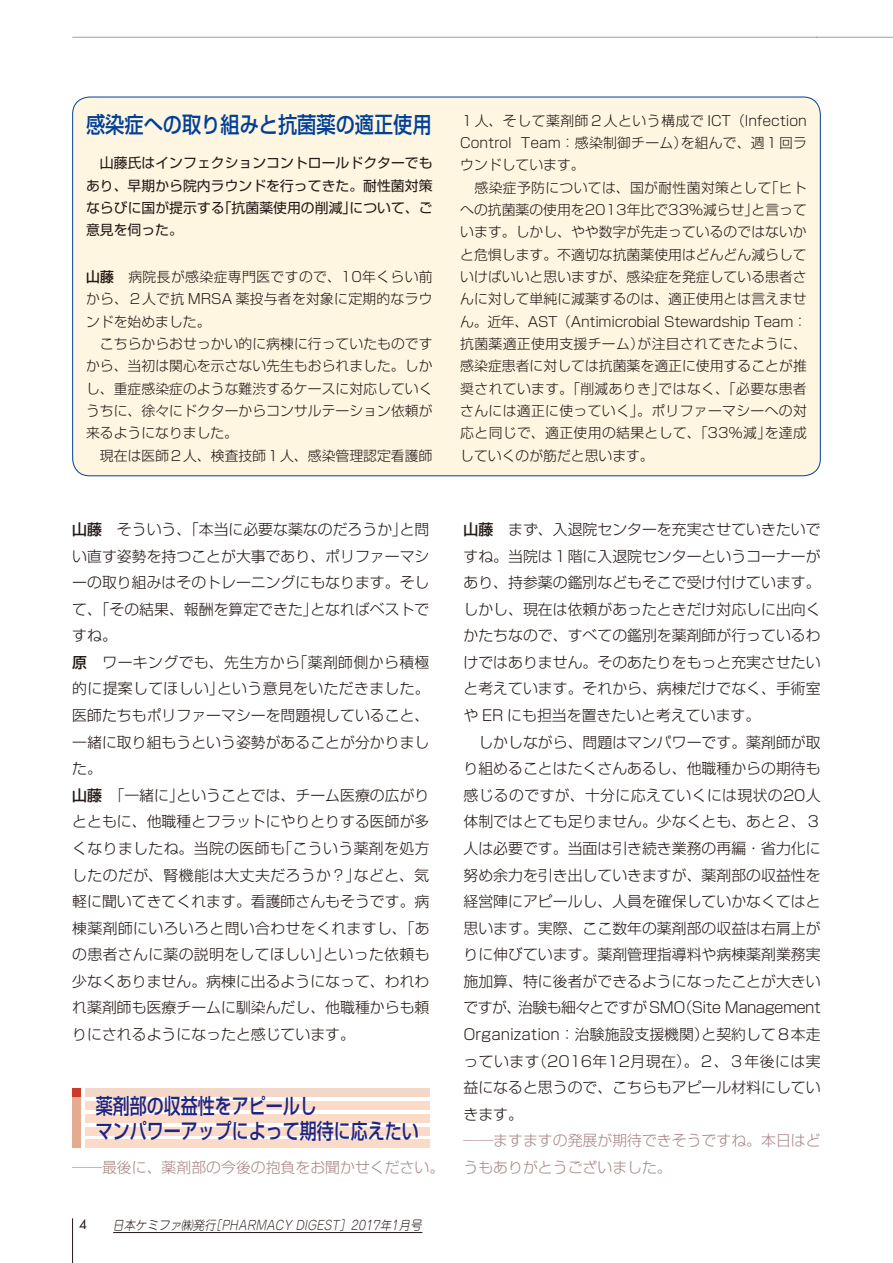
<style>
.page{position:relative;width:893px;height:1263px;background:#fff}
.page>*{position:absolute;margin:0;border:0;box-sizing:border-box;transform-origin:0 0}
.t1{font:500 22.35px "Shin Go Pro";color:#004098;scale:.86 1}
.t2{font:500 21.3px/25.5px "Shin Go Pro";color:#1e2481;scale:.8 1}
.t3{font:300 14.85px/26.5px "Shin Go Pro";color:#231916}
.t4{font:300 14.85px/26.5px "Shin Go Pro";color:#a88888}
.t5{font:300 13.8px/22.4px "Shin Go Pro";letter-spacing:.005em;color:#231916}
.t6{font:13.8px/22.4px "Shin Go Pro";letter-spacing:.005em;color:#231916;text-align:justify}
.t7{font:italic 300 12.75px "Jun 101 Pro";color:#231916;scale:.9 1}
.t8{font:12.75px "Futura Std";color:#231916}
.s1{font-weight:500}
</style>
<div class="page">
<hr style="left:817px;top:37px;width:76px;height:1px;background:#a0a0a1">
<hr style="left:72px;top:37px;width:745px;height:1px;background:#a0a0a1">
<hr style="left:72px;top:1218px;width:1px;height:45px;background:#231916">
<hr style="left:113px;top:1232px;width:309px;height:1px;background:#231916">
<div style="left:85px;top:1088px;width:344px;height:9px;background:#f3d7c8"></div>
<div style="left:85px;top:1101px;width:344px;height:9px;background:#fbdac8"></div>
<div style="left:85px;top:1114px;width:344px;height:8px;background:#fbdac8"></div>
<div style="left:85px;top:1127px;width:344px;height:8px;background:#fbdac8"></div>
<div style="left:85px;top:1139px;width:344px;height:9px;background:#fbdac8"></div>
<div style="left:72px;top:1088px;width:9px;height:60px;background:#e4ab90"></div>
<div style="left:72px;top:1088px;width:9px;height:9px;background:#ca3b29"></div>
<div style="left:73px;top:97px;width:747px;height:379px;background:#fff6e1;border-radius:17px"></div>
<h1 class="t1" style="left:86px;top:106px;width:403px">感染症への取り組みと抗菌薬の適正使用</h1>
<p class="t6" style="left:86px;top:150px;width:348px">　山藤氏はインフェクションコントロールドクターでもあり、早期から院内ラウンドを行ってきた。耐性菌対策ならびに国が提示する「抗菌薬使用の削減」について、ご意見を伺った。</p>
<p class="t5" style="left:86px;top:264px;width:348px"><span class="s1">山藤</span>　病院長が感染症専門医ですので、10年くらい前から、２人で抗 MRSA 薬投与者を対象に定期的なラウンドを始めました。<br>　こちらからおせっかい的に病棟に行っていたものですから、当初は関心を示さない先生もおられました。しかし、重症感染症のような難渋するケースに対応していくうちに、徐々にドクターからコンサルテーション依頼が来るようになりました。<br>　現在は医師２人、検査技師１人、感染管理認定看護師</p>
<p class="t3" style="left:72px;top:514px;width:359px"><span class="s1">山藤</span>　そういう、「本当に必要な薬なのだろうか」と問い直す姿勢を持つことが大事であり、ポリファーマシーの取り組みはそのトレーニングにもなります。そして、「その結果、報酬を算定できた」となればベストですね。<br><span class="s1">原</span>　ワーキングでも、先生方から「薬剤師側から積極的に提案してほしい」という意見をいただきました。医師たちもポリファーマシーを問題視していること、一緒に取り組もうという姿勢があることが分かりました。<br><span class="s1">山藤</span>　「一緒に」ということでは、チーム医療の広がりとともに、他職種とフラットにやりとりする医師が多くなりましたね。当院の医師も「こういう薬剤を処方したのだが、腎機能は大丈夫だろうか？」などと、気軽に聞いてきてくれます。看護師さんもそうです。病棟薬剤師にいろいろと問い合わせをくれますし、「あの患者さんに薬の説明をしてほしい」といった依頼も少なくありません。病棟に出るようになって、われわれ薬剤師も医療チームに馴染んだし、他職種からも頼りにされるようになったと感じています。</p>
<h2 class="t2" style="left:96px;top:1090px;width:405px">薬剤部の収益性をアピールし<br>マンパワーアップによって期待に応えたい</h2>
<p class="t4" style="left:72px;top:1152px;width:374px">──最後に、薬剤部の今後の抱負をお聞かせください。</p>
<p class="t8" style="left:79px;top:1216px;width:9px">4</p>
<p class="t7" style="left:112px;top:1214px;width:348px">日本ケミファ㈱発行［PHARMACY DIGEST］2017年1月号</p>
<p class="t5" style="left:460px;top:108px;width:348px">１人、そして薬剤師２人という構成で ICT（Infection<br>Control Team：感染制御チーム）を組んで、週１回ラウンドしています。<br>　感染症予防については、国が耐性菌対策として「ヒトへの抗菌薬の使用を2013年比で33％減らせ」と言っています。しかし、やや数字が先走っているのではないかと危惧します。不適切な抗菌薬使用はどんどん減らしていけばいいと思いますが、感染症を発症している患者さんに対して単純に減薬するのは、適正使用とは言えません。近年、AST（Antimicrobial Stewardship Team：抗菌薬適正使用支援チーム）が注目されてきたように、感染症患者に対しては抗菌薬を適正に使用することが推奨されています。「削減ありき」ではなく、「必要な患者さんには適正に使っていく」。ポリファーマシーへの対応と同じで、適正使用の結果として、「33％減」を達成していくのが筋だと思います。</p>
<p class="t3" style="left:463px;top:514px;width:359px"><span class="s1">山藤</span>　まず、入退院センターを充実させていきたいですね。当院は１階に入退院センターというコーナーがあり、持参薬の鑑別などもそこで受け付けています。しかし、現在は依頼があったときだけ対応しに出向くかたちなので、すべての鑑別を薬剤師が行っているわけではありません。そのあたりをもっと充実させたいと考えています。それから、病棟だけでなく、手術室や ER にも担当を置きたいと考えています。<br>　しかしながら、問題はマンパワーです。薬剤師が取り組めることはたくさんあるし、他職種からの期待も感じるのですが、十分に応えていくには現状の20人体制ではとても足りません。少なくとも、あと２、３人は必要です。当面は引き続き業務の再編・省力化に努め余力を引き出していきますが、薬剤部の収益性を経営陣にアピールし、人員を確保していかなくてはと思います。実際、ここ数年の薬剤部の収益は右肩上がりに伸びています。薬剤管理指導料や病棟薬剤業務実施加算、特に後者ができるようになったことが大きいですが、治験も細々とですが SMO（Site Management<br>Organization：治験施設支援機関）と契約して８本走っています（2016年12月現在）。２、３年後には実益になると思うので、こちらもアピール材料にしていきます。</p>
<p class="t4" style="left:463px;top:1126px;width:359px">──ますますの発展が期待できそうですね。本日はどうもありがとうございました。</p>
</div>
